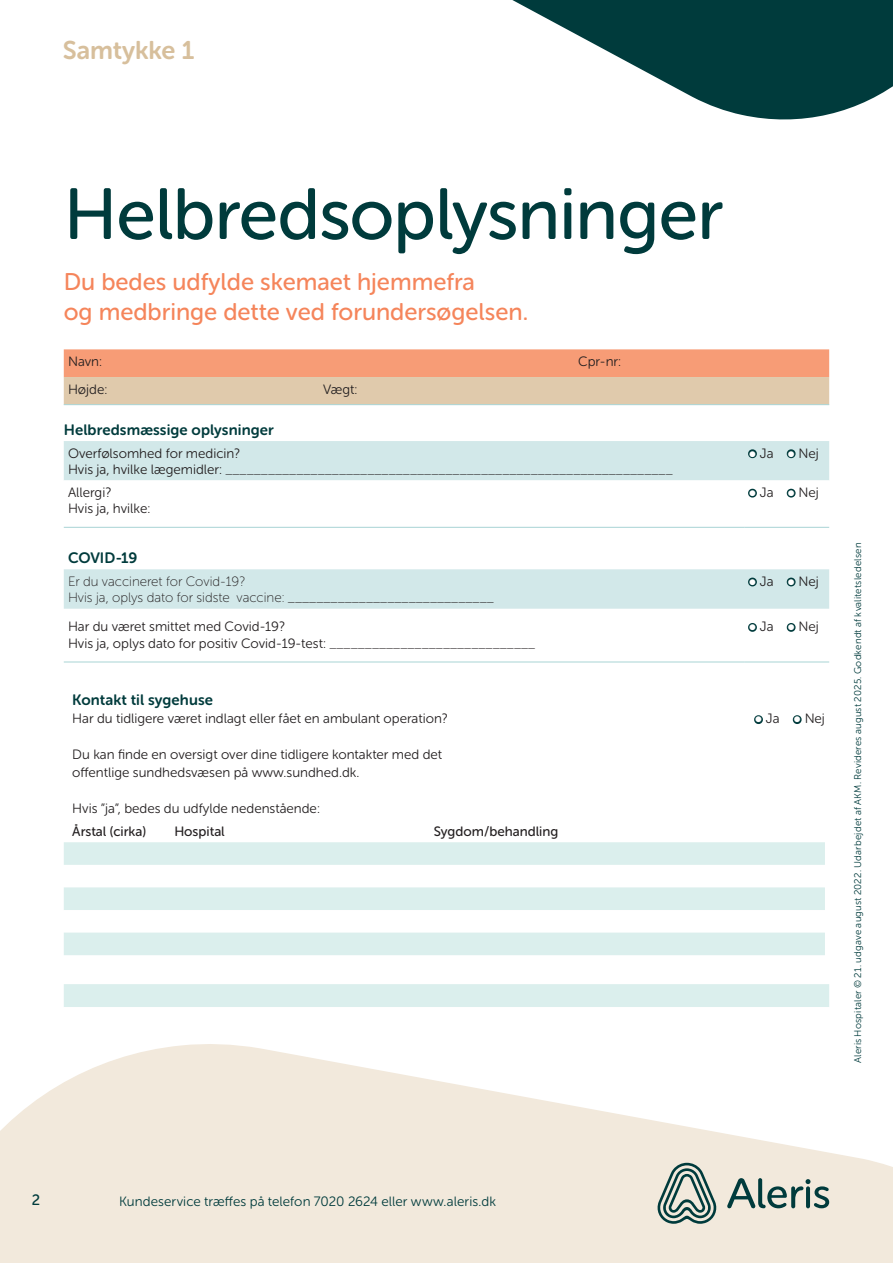
<style>
.page{position:relative;width:893px;height:1263px;background:#fff}
.page>*{position:absolute;margin:0;border:0;box-sizing:border-box;transform-origin:0 0}
.overskrift{font:72px "Museo Sans Rounded 500";letter-spacing:-.01em;color:#003b3c}
.t1{font:25.5px "Museo Sans Rounded 700";letter-spacing:-.01em;color:#d7bf9c}
.Indledning{font:24px/30px "Museo Sans Rounded 500";color:#f5855b}
.ml_rubrik{font:15px "Museo Sans Rounded 700";letter-spacing:.005em;color:#003b3c}
.t2{font:15px "Museo Sans Rounded 500";color:#003b3c}
.skema_brødtekst{font:13.5px "Museo Sans Rounded 300";color:#231f20}
.brødtekst{font:13.5px/18px "Museo Sans Rounded 300";color:#231f20}
.skema_brødtekst-2{font:13.5px "Museo Sans Rounded 100";color:#231f20}
.t3{font:13.5px "Museo Sans Rounded 300";letter-spacing:.005em;color:#003b3c}
.skema_brødtekst-3{font:13.5px "Museo Sans Rounded 500";color:#231f20}
.t4{font:9.75px "Museo Sans Rounded 300";letter-spacing:.02em;color:#003b3c}
.s1{font-family:"Museo Sans Rounded 300"}
.s2{font-family:"Museo Sans Rounded 100"}
.s3{font-family:"Arial";color:#003b3c}
.s4{font-family:"Arial";font-weight:900;color:#003b3c}
</style>
<div class="page">
<svg style="left:0;top:1044px;width:893px;height:219px;fill:#f2e9dc"></svg>
<svg style="left:727px;top:1178px;width:102px;height:30px;background:#a1afa7"></svg>
<svg style="left:655px;top:1163px;width:63px;height:61px;background:#a4b1a8"></svg>
<svg style="left:512px;top:0;width:381px;height:120px;fill:#003b3c"></svg>
<svg style="left:64px;top:349px;width:765px;height:55px;background:#ebb391"></svg>
<hr style="left:64px;top:404px;width:255px;height:1px;background:#a9d4d5">
<hr style="left:319px;top:404px;width:255px;height:1px;background:#a9d4d5">
<hr style="left:574px;top:404px;width:255px;height:1px;background:#a9d4d5">
<svg style="left:64px;top:441px;width:765px;height:168px;fill:#d2e8e9"></svg>
<svg style="left:64px;top:480px;width:765px;height:47px"></svg>
<hr style="left:64px;top:527px;width:680px;height:1px;background:#a9d4d5">
<hr style="left:744px;top:527px;width:85px;height:1px;background:#a9d4d5">
<svg style="left:64px;top:661px;width:765px;height:1px"></svg>
<hr style="left:64px;top:662px;width:680px;height:1px;background:#a9d4d5">
<hr style="left:744px;top:662px;width:85px;height:1px;background:#a9d4d5">
<div style="left:64px;top:984px;width:765px;height:23px;background:#dbefed"></div>
<svg style="left:64px;top:842px;width:761px;height:113px;fill:#dbefed"></svg>
<h2 class="t1" style="left:63px;top:36px;width:133px">Samtykke 1</h2>
<p class="overskrift" style="left:64px;top:175px;width:661px">Helbredsoplysninger</p>
<p class="Indledning" style="left:64px;top:267px;width:466px">Du bedes udfylde skemaet hjemmefra<br>og medbringe dette ved forundersøgelsen.</p>
<p class="skema_brødtekst" style="left:68px;top:354px;width:36px">Navn:</p>
<p class="skema_brødtekst" style="left:578px;top:354px;width:44px">Cpr-nr:</p>
<p class="skema_brødtekst" style="left:68px;top:382px;width:41px">Højde:</p>
<p class="skema_brødtekst" style="left:323px;top:382px;width:36px">Vægt:</p>
<p class="ml_rubrik" style="left:64px;top:421px;width:212px">Helbredsmæssige oplysninger</p>
<p class="skema_brødtekst" style="left:68px;top:446px;width:174px">Overfølsomhed for medicin?</p>
<p class="skema_brødtekst-2" style="left:68px;top:462px;width:606px"><span class="s1">Hvis ja, hvilke lægemidler:</span> _______________________________________________________________</p>
<p class="skema_brødtekst" style="left:68px;top:485px;width:45px">Allergi?</p>
<p class="skema_brødtekst" style="left:68px;top:501px;width:84px">Hvis ja, hvilke:</p>
<p class="ml_rubrik" style="left:68px;top:549px;width:71px">COVID-19</p>
<p class="skema_brødtekst-2" style="left:68px;top:574px;width:179px">Er du vaccineret for Covid-19?</p>
<p class="skema_brødtekst-2" style="left:68px;top:590px;width:427px">Hvis ja, oplys dato for sidste vaccine: _____________________________</p>
<p class="skema_brødtekst" style="left:68px;top:619px;width:219px">Har du været smittet med Covid-19?</p>
<p class="skema_brødtekst" style="left:68px;top:636px;width:469px">Hvis ja, oplys dato for positiv Covid-19-test: <span class="s2">_____________________________</span></p>
<p class="ml_rubrik" style="left:72px;top:692px;width:142px">Kontakt til sygehuse</p>
<p class="brødtekst" style="left:72px;top:710px;width:377px">Har du tidligere været indlagt eller fået en ambulant operation?</p>
<p class="brødtekst" style="left:72px;top:746px;width:371px">Du kan finde en oversigt over dine tidligere kontakter med det offentlige sundhedsvæsen på www.sundhed.dk.</p>
<p class="brødtekst" style="left:72px;top:800px;width:249px">Hvis ”ja”, bedes du udfylde nedenstående:</p>
<p class="skema_brødtekst-3" style="left:72px;top:824px;width:75px">Årstal (cirka)</p>
<p class="skema_brødtekst-3" style="left:174px;top:824px;width:52px">Hospital</p>
<p class="skema_brødtekst-3" style="left:434px;top:824px;width:126px">Sygdom/behandling</p>
<p class="skema_brødtekst" style="left:748px;top:446px;width:72px"><span class="s3">●</span> Ja <span class="s3">●</span> Nej</p>
<p class="skema_brødtekst" style="left:748px;top:485px;width:72px"><span class="s4">●</span> Ja <span class="s4">●</span> Nej</p>
<p class="skema_brødtekst" style="left:748px;top:574px;width:72px"><span class="s4">●</span> Ja <span class="s4">●</span> Nej</p>
<p class="skema_brødtekst" style="left:748px;top:619px;width:72px"><span class="s4">●</span> Ja <span class="s4">●</span> Nej</p>
<p class="brødtekst" style="left:754px;top:710px;width:72px"><span class="s3">●</span> Ja <span class="s3">●</span> Nej</p>
<p class="t4" style="left:852px;top:1063px;width:522px;rotate:-90deg">Aleris Hospitaler © 21. udgave august 2022. Udarbejdet af AKM. Revideres august 2025. Godkendt af kvalitetsledelsen</p>
<p class="t2" style="left:32px;top:1192px;width:10px">2</p>
<p class="t3" style="left:119px;top:1194px;width:378px">Kundeservice træffes på telefon 7020 2624 eller www.aleris.dk</p>
</div>
